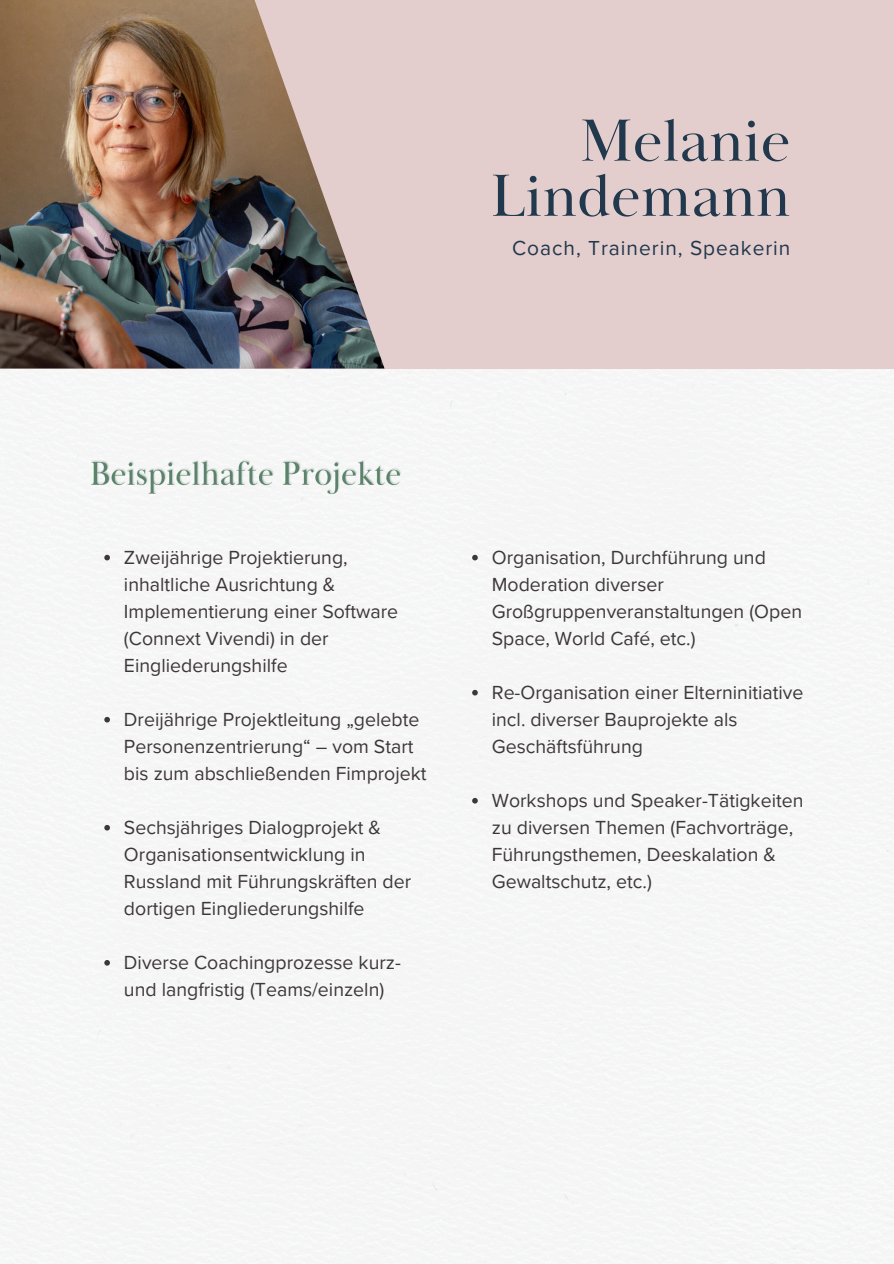
<style>
.page{position:relative;width:894px;height:1264px;background:#fff}
.page>*{position:absolute;margin:0;border:0;box-sizing:border-box;transform-origin:0 0}
.t1{font:61.5px/55.2px "Baskerville Display PT";color:#21384d;text-align:right}
.t2{font:20.85px "Proxima Nova";letter-spacing:.045em;color:#21384d}
.t3{font:19.5px/27px "Proxima Nova";color:#3d3738}
</style>
<div class="page">
<div style="left:0;top:368px;width:893px;height:895px;background:#f5f5f5"></div>
<div style="left:0;top:0;width:893px;height:368px;background:#e4cecd"></div>
<img style="left:0;top:0;width:384px;height:368px">
<img style="left:89px;top:454px;width:315px;height:43px">
<svg style="left:104px;top:555px;width:6px;height:5px"></svg>
<svg style="left:104px;top:717px;width:6px;height:5px"></svg>
<svg style="left:104px;top:825px;width:6px;height:5px"></svg>
<svg style="left:104px;top:960px;width:6px;height:5px"></svg>
<svg style="left:472px;top:555px;width:5px;height:5px"></svg>
<svg style="left:472px;top:690px;width:5px;height:5px"></svg>
<svg style="left:472px;top:798px;width:5px;height:5px"></svg>
<p class="t1" style="left:490px;top:115px;width:301px">Melanie<br>Lindemann</p>
<p class="t2" style="left:512px;top:236px;width:280px">Coach, Trainerin, Speakerin</p>
<h1 class="t3" style="left:124px;top:544px;width:276px">Zweijährige Projektierung, inhaltliche Ausrichtung &amp;<br>Implementierung einer Software (Connext Vivendi) in der<br>Eingliederungshilfe</h1>
<p class="t3" style="left:124px;top:706px;width:304px">Dreijährige Projektleitung „gelebte<br>Personenzentrierung“ – vom Start bis zum abschließenden Fimprojekt</p>
<p class="t3" style="left:124px;top:814px;width:288px">Sechsjähriges Dialogprojekt &amp;<br>Organisationsentwicklung in<br>Russland mit Führungskräften der dortigen Eingliederungshilfe</p>
<p class="t3" style="left:124px;top:949px;width:278px">Diverse Coachingprozesse kurz&shy;und langfristig (Teams/einzeln)</p>
<p class="t3" style="left:491px;top:544px;width:312px">Organisation, Durchführung und<br>Moderation diverser<br>Großgruppenveranstaltungen (Open<br>Space, World Café, etc.)</p>
<p class="t3" style="left:491px;top:679px;width:313px">Re-Organisation einer Elterninitiative incl. diverser Bauprojekte als<br>Geschäftsführung</p>
<p class="t3" style="left:491px;top:787px;width:313px">Workshops und Speaker-Tätigkeiten zu diversen Themen (Fachvorträge,<br>Führungsthemen, Deeskalation &amp;<br>Gewaltschutz, etc.)</p>
</div>
